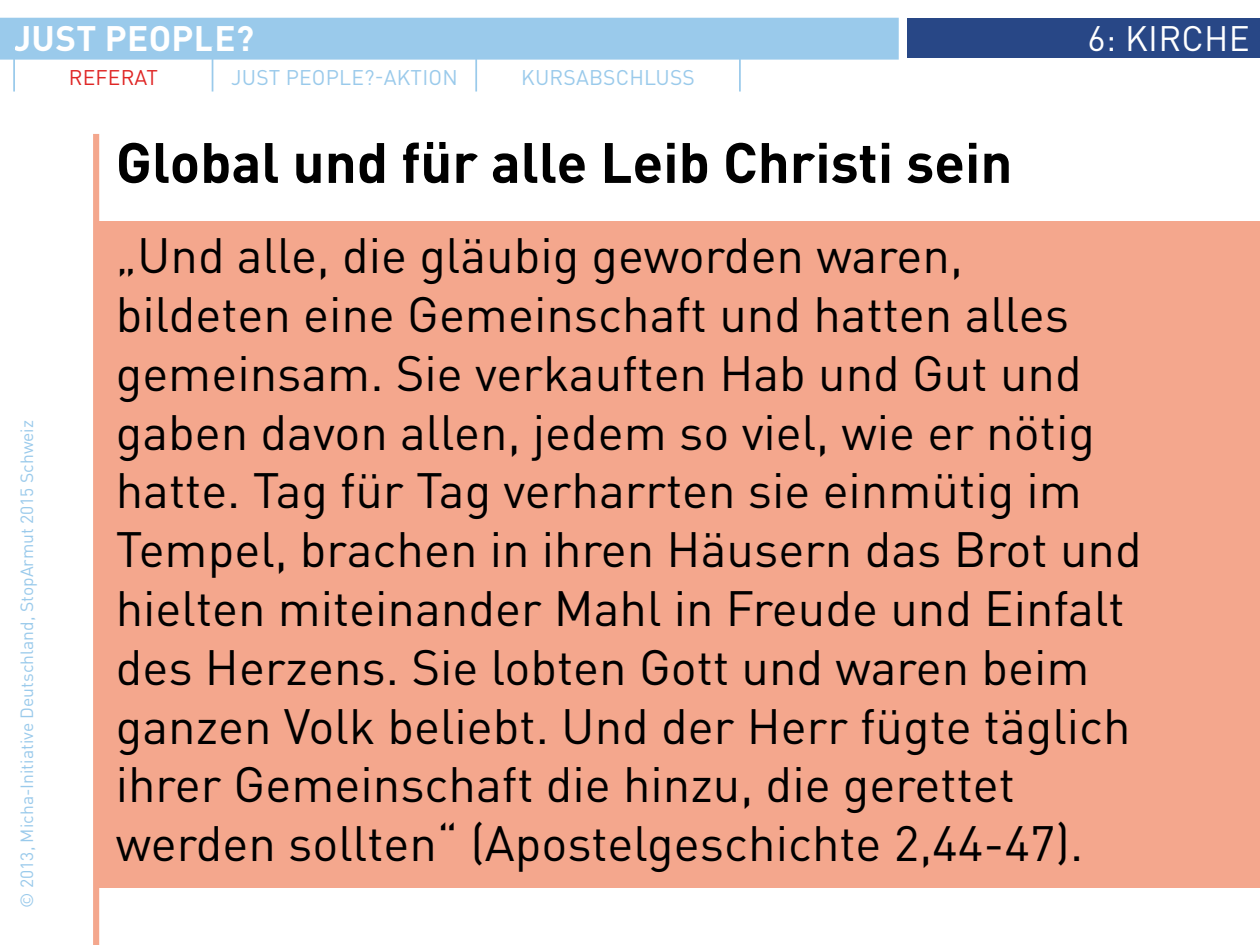
<style>
.page{position:relative;width:1260px;height:945px;background:#fff}
.page>*{position:absolute;margin:0;border:0;box-sizing:border-box;transform-origin:0 0}
.t1{font:700 56px "DINOT";color:#000}
.t2{font:49px/58.8px "DINOT";color:#000}
.t3{font:700 35px "DINOT";letter-spacing:.01em;color:#fff}
.t4{font:35px "DINOT";letter-spacing:.01em;color:#fff}
.t5{font:21px "DINOT";letter-spacing:.01em;color:#9acaeb}
.t6{font:21px "DINOT";letter-spacing:.01em;color:#df2625}
.t7{font:17.5px "DINOT";color:#9acaeb}
</style>
<div class="page">
<div style="left:0;top:18px;width:899px;height:42px;background:#9acaeb;border:2px solid #9acaeb"></div>
<div style="left:908px;top:19px;width:352px;height:39px;background:#284786"></div>
<div style="left:93px;top:134px;width:6px;height:811px;background:#f4a78d"></div>
<hr style="left:13px;top:47px;width:2px;height:45px;background:#9acaeb">
<hr style="left:212px;top:47px;width:1px;height:45px;background:#9acaeb">
<hr style="left:475px;top:47px;width:2px;height:45px;background:#9acaeb">
<hr style="left:739px;top:47px;width:2px;height:45px;background:#9acaeb">
<div style="left:97px;top:221px;width:1163px;height:667px;background:#f4a78d"></div>
<p class="t3" style="left:13px;top:16px;width:242px">Just People?</p>
<p class="t6" style="left:69px;top:64px;width:91px">Referat</p>
<p class="t5" style="left:231px;top:64px;width:228px">Just People?-Aktion</p>
<p class="t5" style="left:521px;top:64px;width:175px">Kursabschluss</p>
<p class="t1" style="left:116px;top:126px;width:898px">Global und für alle Leib Christi sein</p>
<p class="t4" style="left:1088px;top:17px;width:164px">6: Kirche</p>
<p class="t7" style="left:16px;top:908px;width:489px;rotate:-90deg">© 2013, Micha-I nitiative Deutschland, StopArmut 2015 Schweiz</p>
<p class="t2" style="left:116px;top:225px;width:1028px">„U nd alle, die gläubig geworden waren, bildeten eine Gemeinschaft und hatten alles gemeinsam. Sie verkauften Hab und Gut und gaben davon allen, jedem so viel, wie er nötig hatte. Tag für Tag verharrten sie einmütig im Tempel, brachen in ihren Häusern das Brot und hielten miteinander Mahl in Freude und Einfalt des Herzens. Sie lobten Gott und waren beim ganzen Volk beliebt. U nd der Herr fügte täglich ihrer Gemeinschaft die hinzu, die gerettet werden sollten“ (Apostelgeschichte 2,44-47).</p>
</div>
